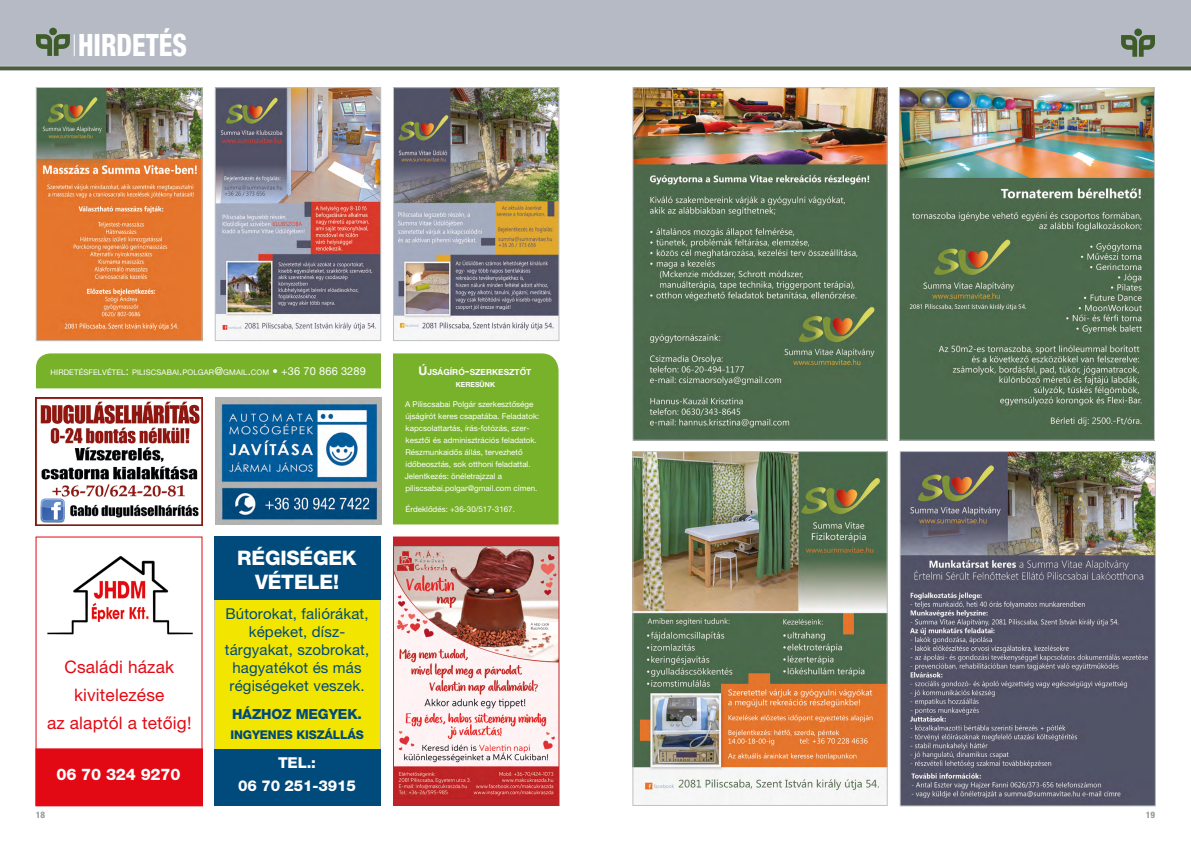
<style>
.page{position:relative;width:1191px;height:842px;background:#fff}
.page>*{position:absolute;margin:0;border:0;box-sizing:border-box;transform-origin:0 0}
.t1{font:800 condensed 30.9px "Helvetica Neue LT Pro";color:#fff;scale:.88 1}
.t2{font:800 20px/24px "Helvetica Neue LT Pro";letter-spacing:-.01em;color:#fff;text-align:center}
.t3{font:17.2px/28px "Helvetica Neue LT Pro";letter-spacing:.01em;color:#e30914;text-align:center}
.t4{font:800 16px "Helvetica Neue LT Pro";letter-spacing:-.01em;color:#fff}
.t5{font:15px/18px "Helvetica Neue LT Pro";letter-spacing:.01em;color:#004a7c;text-align:center}
.t6{font:800 15px/23px "Helvetica Neue LT Pro";letter-spacing:-.01em;color:#fff;text-align:center}
.t7{font:800 14px "Helvetica Neue LT Pro";letter-spacing:-.01em;color:#004a7c}
.t8{font:800 12px "Helvetica Neue LT Pro";letter-spacing:-.01em;color:#004a7c}
.t9{font:800 condensed 9px "Helvetica Neue LT Pro";color:#9d9d9c}
.t10{font:700 8.4px "Helvetica Neue LT Pro";color:#fff}
.t11{font:8px/12px "Helvetica Neue LT Pro";color:#fff}
.t12{font:7.7px "Helvetica Neue LT Pro";letter-spacing:.015em;color:#fff}
.t13{font:700 7px "Helvetica Neue LT Pro";color:#fff}
.s1{font-size:11px}
.s2{font-size:12px}
</style>
<div class="page">
<div style="left:0;top:0;width:1191px;height:66px;background:#b5bac4"></div>
<svg style="left:0;top:66px;width:1191px;height:4px;background:#5c6a54"></svg>
<div style="left:49px;top:28px;width:8px;height:7px;background:#3e5b2a;border-radius:50%"></div>
<div style="left:1134px;top:29px;width:8px;height:7px;background:#3e5b2a;border-radius:50%"></div>
<svg style="left:1115px;top:34px;width:40px;height:26px"></svg>
<img style="left:901px;top:89px;width:252px;height:350px">
<div style="left:899px;top:87px;width:256px;height:354px;border:1px solid #bfc3c6"></div>
<img style="left:634px;top:89px;width:251px;height:350px">
<div style="left:632px;top:87px;width:255px;height:354px;border:1px solid #bfc3c6"></div>
<img style="left:901px;top:453px;width:252px;height:351px">
<div style="left:899px;top:451px;width:256px;height:355px;border:1px solid #bfc3c6"></div>
<svg style="left:36px;top:34px;width:39px;height:22px"></svg>
<div style="left:393px;top:537px;width:166px;height:268px;background:#be242a"></div>
<img style="left:395px;top:546px;width:162px;height:252px">
<div style="left:393px;top:536px;width:166px;height:270px;border:1px solid #bc2427"></div>
<img style="left:36px;top:398px;width:166px;height:127px">
<div style="left:393px;top:353px;width:165px;height:171px;background:#78b22b"></div>
<img style="left:216px;top:397px;width:165px;height:128px">
<img style="left:395px;top:89px;width:162px;height:250px">
<div style="left:393px;top:87px;width:166px;height:254px;border:1px solid #bfc3c6"></div>
<img style="left:217px;top:89px;width:162px;height:250px">
<div style="left:215px;top:87px;width:166px;height:254px;border:1px solid #bfc3c6"></div>
<div style="left:214px;top:536px;width:167px;height:270px;background:#f2e600;border:1px solid #bfc3c6"></div>
<div style="left:214px;top:749px;width:167px;height:57px;background:#004a7c"></div>
<div style="left:214px;top:536px;width:167px;height:64px;background:#004a7c"></div>
<img style="left:634px;top:453px;width:251px;height:351px">
<div style="left:632px;top:451px;width:255px;height:355px;border:1px solid #bfc3c6"></div>
<img style="left:38px;top:89px;width:162px;height:250px">
<div style="left:36px;top:87px;width:166px;height:254px;border:1px solid #bfc3c6"></div>
<div style="left:36px;top:353px;width:345px;height:35px;background:#78b22b"></div>
<div style="left:35px;top:748px;width:168px;height:58px;background:#e30914;border:1px solid #e30914"></div>
<img style="left:47px;top:556px;width:146px;height:79px">
<h1 class="t1" style="left:78px;top:26px;width:125px">HIRDETÉS</h1>
<p class="t12" style="left:51px;top:367px;width:317px">HIRDETÉSFELVÉTEL<span class="s1">:</span> PILISCSABAI<span class="s1">.</span>POLGAR<span class="s1">@</span>GMAIL<span class="s1">.</span>COM <span class="s1">•</span> <span class="s1">+36 70 866 3289</span></p>
<h3 class="t3" style="left:47px;top:653px;width:146px">Családi házak kivitelezése<br>az alaptól a tetőig!</h3>
<h3 class="t4" style="left:57px;top:764px;width:125px">06 70 324 9270</h3>
<p class="t9" style="left:36px;top:810px;width:11px">18</p>
<h2 class="t2" style="left:237px;top:546px;width:121px">RÉGISÉGEK<br>VÉTELE!</h2>
<h3 class="t5" style="left:225px;top:604px;width:146px">Bútorokat, faliórákat, képeket, dísz&shy;tárgyakat, szobrokat, hagyatékot és más régiségeket veszek.</h3>
<h3 class="t7" style="left:232px;top:705px;width:131px">HÁZHOZ MEGYEK.</h3>
<h3 class="t8" style="left:230px;top:728px;width:135px">INGYENES KISZÁLLÁS</h3>
<h3 class="t6" style="left:238px;top:751px;width:119px">TEL.:<br>06 70 251-3915</h3>
<p class="t10" style="left:418px;top:366px;width:114px"><span class="s2">Ú</span>JSÁGÍRÓ<span class="s2">-</span>SZERKESZTŐT</p>
<p class="t13" style="left:456px;top:380px;width:41px">KERESÜNK</p>
<p class="t11" style="left:405px;top:398px;width:136px">A Piliscsabai Polgár szerkesztősége újságírót keres csapatába. Feladatok: kapcsolattartás, írás-fotózás, szer&shy;kesztői és adminisztrációs feladatok.<br>Részmunkaidős állás, tervezhető időbeosztás, sok otthoni feladattal.<br>Jelentkezés: önéletrajzzal a piliscsabai.polgar@gmail.com címen.</p>
<p class="t11" style="left:405px;top:503px;width:111px">Érdeklődés: +36-30/517-3167.</p>
<p class="t9" style="left:1145px;top:810px;width:11px">19</p>
</div>
